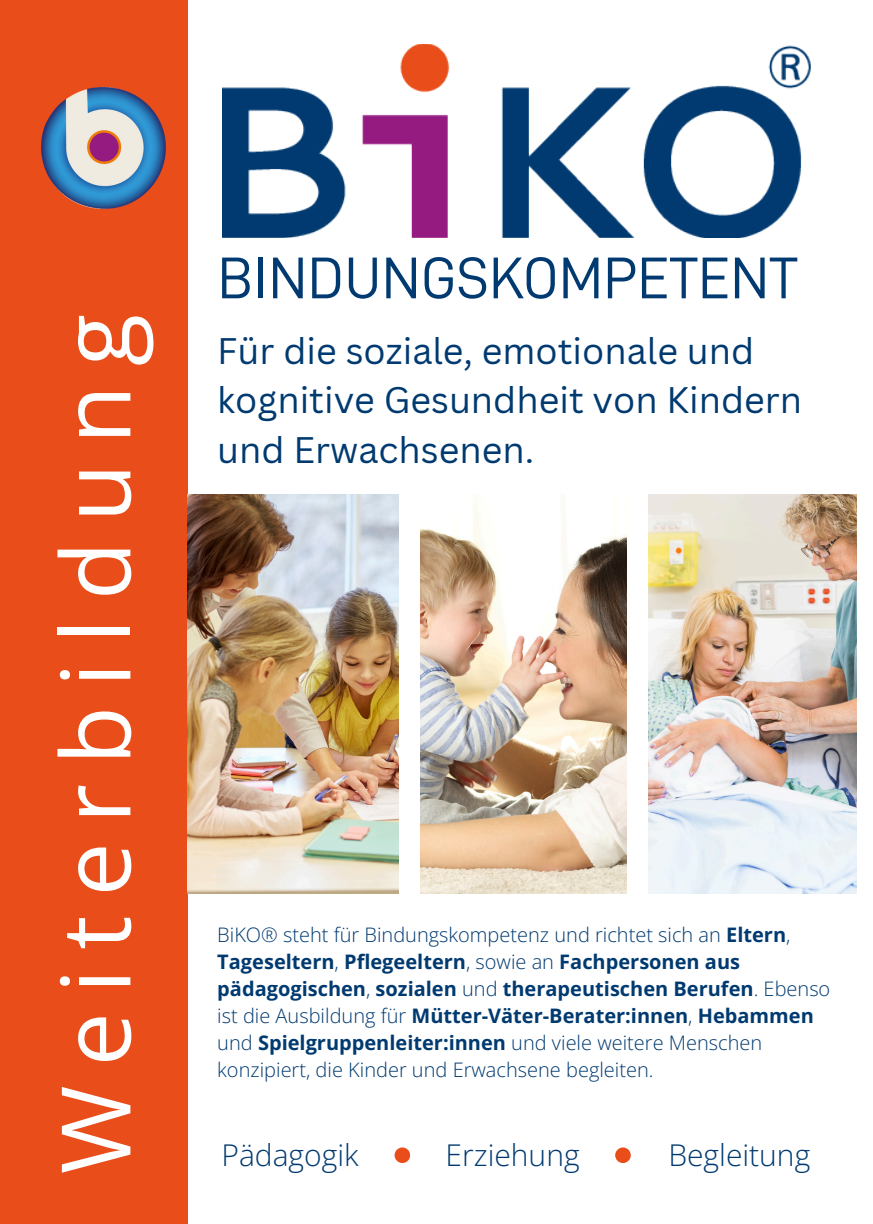
<style>
.page{position:relative;width:873px;height:1224px;background:#fff}
.page>*{position:absolute;margin:0;border:0;box-sizing:border-box;transform-origin:0 0}
.t1{font:96px "Open Sans";letter-spacing:.2em;color:#fff}
.t2{font:59px "D DIN";color:#003a70}
.t3{font:36px/49.6px "Canva Sans";color:#003a70}
.t4{font:300 30px "Open Sans";color:#003a70}
.t5{font:300 20px/27px "Open Sans";color:#003a70}
.s1{font-weight:700}
</style>
<div class="page">
<div style="left:0;top:0;width:187px;height:1224px;background:#e94e1a"></div>
<img style="left:41px;top:87px;width:125px;height:122px">
<img style="left:223px;top:44px;width:587px;height:194px">
<img style="left:187px;top:495px;width:211px;height:398px">
<img style="left:420px;top:505px;width:207px;height:388px">
<img style="left:649px;top:495px;width:208px;height:398px">
<div style="left:395px;top:1147px;width:15px;height:16px;background:#e94e1a;border-radius:50%"></div>
<div style="left:615px;top:1147px;width:16px;height:16px;background:#e94e1a;border-radius:50%"></div>
<h3 class="t1" style="left:28px;top:1174px;width:862px;rotate:-90deg">Weiterbildung</h3>
<p class="t2" style="left:217px;top:249px;width:582px">BINDUNGSKOMPETENT</p>
<h2 class="t3" style="left:217px;top:325px;width:586px">Für die soziale, emotionale und kognitive Gesundheit von Kindern und Erwachsenen.</h2>
<h4 class="t5" style="left:217px;top:921px;width:615px">BiKO® steht für Bindungskompetenz und richtet sich an <span class="s1">Eltern</span>, <span class="s1">Tageseltern</span>, <span class="s1">Pflegeeltern</span>, sowie an <span class="s1">Fachpersonen aus pädagogischen</span>, <span class="s1">sozialen</span> und <span class="s1">therapeutischen Berufen</span>. Ebenso ist die Ausbildung für <span class="s1">Mütter-Väter-Berater:innen</span>, <span class="s1">Hebammen </span>und <span class="s1">Spielgruppenleiter:innen</span> und viele weitere Menschen konzipiert, die Kinder und Erwachsene begleiten.</h4>
<p class="t4" style="left:222px;top:1134px;width:139px">Pädagogik</p>
<p class="t4" style="left:446px;top:1134px;width:135px">Erziehung</p>
<p class="t4" style="left:668px;top:1134px;width:143px">Begleitung</p>
</div>
